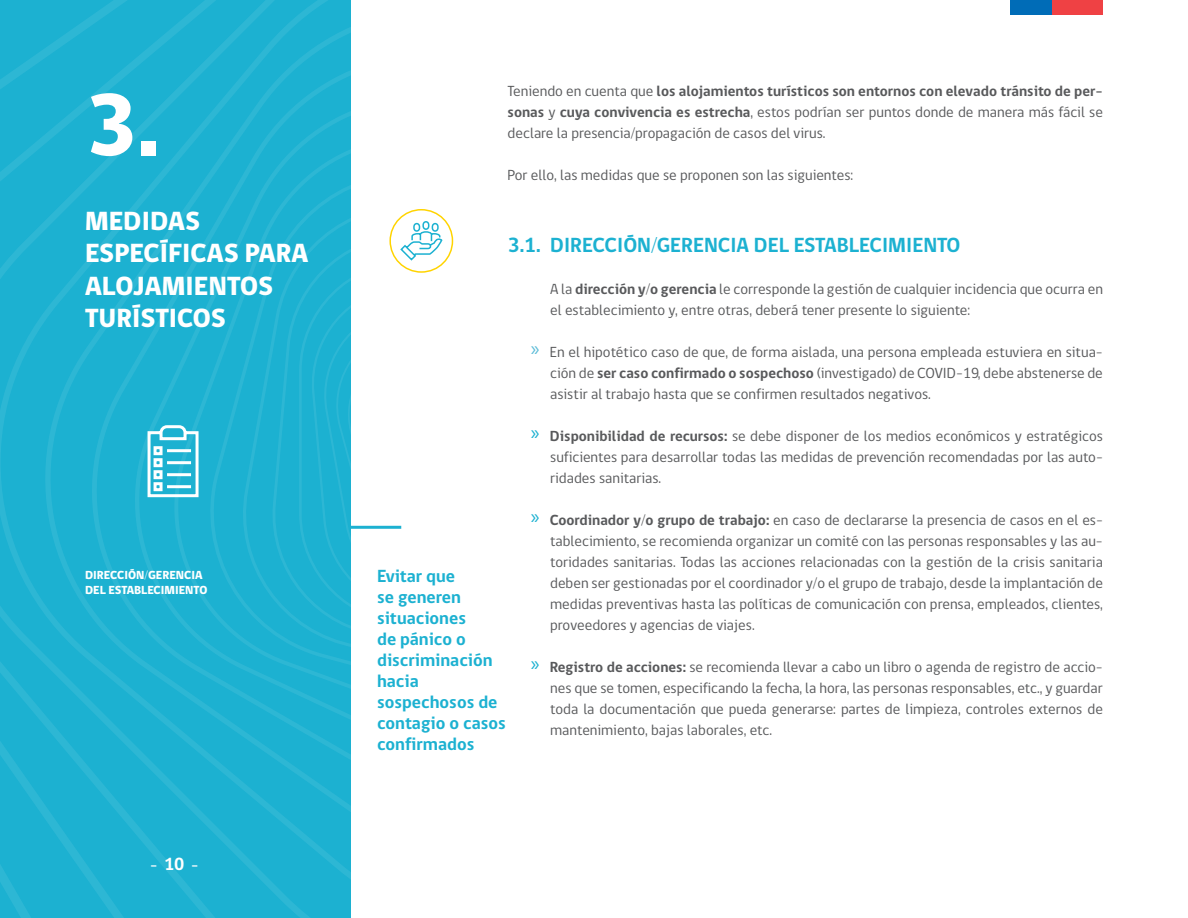
<style>
.page{position:relative;width:1188px;height:918px;background:#fff}
.page>*{position:absolute;margin:0;border:0;box-sizing:border-box;transform-origin:0 0}
.t1{font:800 90px "gob CL";color:#fff}
.t2{font:800 27px/32.4px "gob CL";color:#fff}
.t3{font:700 21px "gob CL";color:#1cb1d1}
.t4{font:700 18px/21px "gob CL";color:#1cb1d1}
.t5{font:15px/21px "gob CL";color:#58595b;text-align:justify}
.t6{font:700 15px "gob CL";color:#fff}
.t7{font:800 12px/14.4px "gob CL";color:#fff}
.s1{font-size:18px}
.s2{font-weight:700}
.s3{font-family:"Myriad Pro";font-size:21px;color:#5ebdd8}
.s4{font-family:"Myriad Pro";font-size:21px;color:#1cb1d1}
</style>
<div class="page">
<svg style="left:0;top:0;width:351px;height:918px;background:#1eb1d1"></svg>
<svg style="left:17px;top:0;width:334px;height:906px;background:#1db1d1"></svg>
<svg style="left:65px;top:27px;width:286px;height:831px;background:#1eb1d1"></svg>
<svg style="left:111px;top:73px;width:240px;height:739px;background:#1eb1d1"></svg>
<svg style="left:155px;top:117px;width:196px;height:651px;background:#1eb1d1"></svg>
<svg style="left:196px;top:157px;width:155px;height:571px;background:#1eb1d1"></svg>
<svg style="left:234px;top:195px;width:218px;height:495px"></svg>
<svg style="left:269px;top:230px;width:185px;height:425px"></svg>
<div style="left:299px;top:261px;width:364px;height:363px;border:3px solid #fff;border-radius:109px"></div>
<svg style="left:306px;top:268px;width:350px;height:349px"></svg>
<svg style="left:316px;top:277px;width:330px;height:331px"></svg>
<svg style="left:326px;top:288px;width:310px;height:309px"></svg>
<svg style="left:337px;top:299px;width:288px;height:287px"></svg>
<svg style="left:349px;top:310px;width:264px;height:265px"></svg>
<svg style="left:360px;top:322px;width:242px;height:241px"></svg>
<svg style="left:372px;top:333px;width:218px;height:219px"></svg>
<svg style="left:383px;top:344px;width:196px;height:197px"></svg>
<div style="left:453px;top:415px;width:56px;height:55px;border:1px solid #fff;border-radius:17px"></div>
<svg style="left:399px;top:220px;width:44px;height:42px"></svg>
<div style="left:1011px;top:0;width:41px;height:15px;background:#006cb7"></div>
<div style="left:1052px;top:0;width:51px;height:15px;background:#ef4144"></div>
<div style="left:389px;top:209px;width:64px;height:64px;border:2px solid #ffd400;border-radius:50%"></div>
<svg style="left:146px;top:424px;width:54px;height:75px"></svg>
<hr style="left:350px;top:526px;width:51px;height:3px;background:#1cb1d1">
<h1 class="t1" style="left:85px;top:64px;width:76px">3.</h1>
<h2 class="t2" style="left:85px;top:206px;width:225px">MEDIDAS<br>ESPECÍFICAS PARA<br>ALOJAMIENTOS<br>TURÍSTICOS</h2>
<p class="t7" style="left:85px;top:568px;width:124px">DIRECCIÓN/GERENCIA<br>DEL ESTABLECIMIENTO</p>
<p class="t6" style="left:150px;top:855px;width:50px">- <span class="s1">10</span> -</p>
<p class="t5" style="left:508px;top:81px;width:597px">Teniendo en cuenta que <span class="s2">los alojamientos turísticos son entornos con elevado tránsito de per&shy;sonas</span> y <span class="s2">cuya convivencia es estrecha</span>, estos podrían ser puntos donde de manera más fácil se declare la presencia/propagación de casos del virus.</p>
<p class="t5" style="left:508px;top:165px;width:347px">Por ello, las medidas que se proponen son las siguientes:</p>
<h3 class="t3" style="left:508px;top:230px;width:454px">3.1. DIRECCIÓN/GERENCIA DEL ESTABLECIMIENTO</h3>
<p class="t5" style="left:550px;top:279px;width:554px">A la <span class="s2">dirección y/o gerencia</span> le corresponde la gestión de cualquier incidencia que ocurra en el establecimiento y, entre otras, deberá tener presente lo siguiente:</p>
<p class="t5" style="left:550px;top:342px;width:554px;text-indent:-20px"><span class="s3">»</span> En el hipotético caso de que, de forma aislada, una persona empleada estuviera en situa&shy;ción de <span class="s2">ser caso confirmado o sospechoso</span> (investigado) de COVID-19, debe abstenerse de asistir al trabajo hasta que se confirmen resultados negativos.</p>
<p class="t5" style="left:550px;top:426px;width:554px;text-indent:-20px"><span class="s4">»</span> <span class="s2">Disponibilidad de recursos:</span> se debe disponer de los medios económicos y estratégicos suficientes para desarrollar todas las medidas de prevención recomendadas por las auto&shy;ridades sanitarias.</p>
<p class="t5" style="left:550px;top:510px;width:554px;text-indent:-20px"><span class="s4">»</span> <span class="s2">Coordinador y/o grupo de trabajo:</span> en caso de declararse la presencia de casos en el es&shy;tablecimiento, se recomienda organizar un comité con las personas responsables y las au&shy;toridades sanitarias. Todas las acciones relacionadas con la gestión de la crisis sanitaria deben ser gestionadas por el coordinador y/o el grupo de trabajo, desde la implantación de medidas preventivas hasta las políticas de comunicación con prensa, empleados, clientes, proveedores y agencias de viajes.</p>
<p class="t5" style="left:550px;top:657px;width:554px;text-indent:-20px"><span class="s4">»</span> <span class="s2">Registro de acciones:</span> se recomienda llevar a cabo un libro o agenda de registro de accio&shy;nes que se tomen, especificando la fecha, la hora, las personas responsables, etc., y guardar toda la documentación que pueda generarse: partes de limpieza, controles externos de mantenimiento, bajas laborales, etc.</p>
<p class="t4" style="left:377px;top:566px;width:130px">Evitar que<br>se generen situaciones<br>de pánico o discriminación hacia sospechosos de contagio o casos confirmados</p>
</div>
